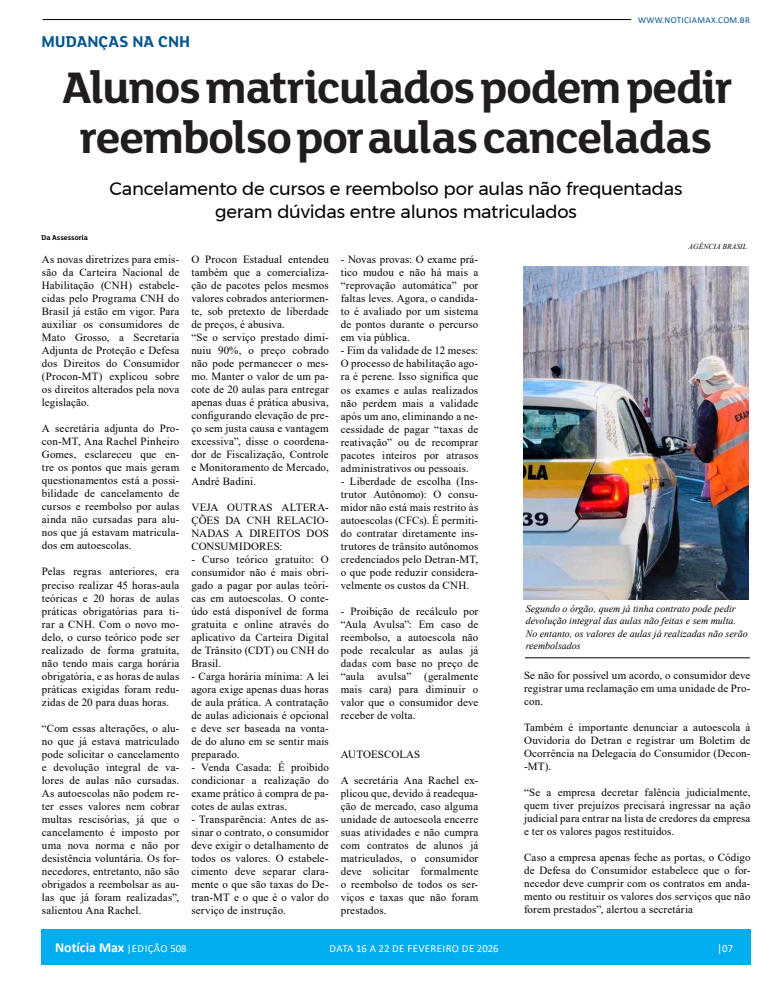
<style>
.page{position:relative;width:780px;height:993px;background:#fff}
.page>*{position:absolute;margin:0;border:0;box-sizing:border-box;transform-origin:0 0}
.t1{font:48px/50px "FS Lola Bold Regular";letter-spacing:-.025em;color:#211d1e;text-align:center}
.t2{font:18px/22.8px "Montserrat";letter-spacing:-.015em;color:#000;text-align:center}
.t3{font:17.1px "FS Lola Bold Regular";color:#02548f}
.t4{font:700 13.9px "Calibri";color:#fff}
.t5{font:11px/13px "Times New Roman";letter-spacing:.01em;color:#000;text-align:justify}
.t6{font:10.8px "Calibri";letter-spacing:.03em;color:#fff}
.t7{font:italic 10px/12px "Times New Roman";color:#000}
.t8{font:9px "Calibri";letter-spacing:.04em;color:#02548f}
.t9{font:italic 7.6px "Times New Roman";color:#000}
.t10{font:7.6px "FS Lola Bold Regular";color:#000}
.s1{font-weight:400;font-size:10.8px}
.s2{font-size:11.2px}
</style>
<div class="page">
<img style="left:523px;top:266px;width:225px;height:333px">
<hr style="left:43px;top:19px;width:588px;height:1px;background:#000">
<div style="left:41px;top:928px;width:709px;height:36px;background:#01adef"></div>
<hr style="left:525px;top:657px;width:224px;height:1px;background:#000">
<p class="t8" style="left:638px;top:14px;width:113px">WWW.NOTICIAMAX.COM.BR</p>
<h3 class="t3" style="left:41px;top:32px;width:150px">MUDANÇAS NA CNH</h3>
<h1 class="t1" style="left:62px;top:63px;width:672px">Alunos matriculados podem pedir reembolso por aulas canceladas</h1>
<h2 class="t2" style="left:109px;top:177px;width:574px">Cancelamento de cursos e reembolso por aulas não frequentadas geram dúvidas entre alunos matriculados</h2>
<p class="t5" style="left:42px;top:252px;width:139px">As novas diretrizes para emis&shy;são da Carteira Nacional de Habilitação (CNH) estabele&shy;cidas pelo Programa CNH do Brasil já estão em vigor. Para auxiliar os consumidores de Mato Grosso, a Secretaria Adjunta de Proteção e Defesa dos Direitos do Consumidor (Procon-MT) explicou sobre os direitos alterados pela nova legislação.</p>
<p class="t5" style="left:42px;top:421px;width:139px">A secretária adjunta do Pro&shy;con-MT, Ana Rachel Pinheiro Gomes, esclareceu que en&shy;tre os pontos que mais geram questionamentos está a possi&shy;bilidade de cancelamento de cursos e reembolso por aulas ainda não cursadas para alu&shy;nos que já estavam matricula&shy;dos em autoescolas.</p>
<p class="t5" style="left:42px;top:564px;width:139px">Pelas regras anteriores, era preciso realizar 45 horas-aula teóricas e 20 horas de aulas práticas obrigatórias para ti&shy;rar a CNH. Com o novo mo&shy;delo, o curso teórico pode ser realizado de forma gratuita, não tendo mais carga horária obrigatória, e as horas de aulas práticas exigidas foram redu&shy;zidas de 20 para duas horas.</p>
<p class="t5" style="left:42px;top:720px;width:139px">“Com essas alterações, o alu&shy;no que já estava matriculado pode solicitar o cancelamento e devolução integral de va&shy;lores de aulas não cursadas.<br>As autoescolas não podem re&shy;ter esses valores nem cobrar multas rescisórias, já que o cancelamento é imposto por uma nova norma e não por desistência voluntária. Os for&shy;necedores, entretanto, não são obrigados a reembolsar as au&shy;las que já foram realizadas”, salientou Ana Rachel.</p>
<p class="t10" style="left:41px;top:233px;width:48px">Da Assessoria</p>
<p class="t9" style="left:688px;top:241px;width:60px">AGÊNCIA BRASIL</p>
<p class="t5" style="left:191px;top:253px;width:139px;text-align:left">O Procon Estadual entendeu também que a comercializa&shy;ção de pacotes pelos mesmos valores cobrados anteriormen&shy;te, sob pretexto de liberdade de preços, é abusiva.<br>“Se o serviço prestado dimi&shy;nuiu 90%, o preço cobrado não pode permanecer o mes&shy;mo. Manter o valor de um pa&shy;cote de 20 aulas para entregar apenas duas é prática abusiva, configurando elevação de pre&shy;ço sem justa causa e vantagem excessiva”, disse o coordena&shy;dor de Fiscalização, Controle e Monitoramento de Mercado,<br>André Badini.</p>
<p class="t5" style="left:191px;top:500px;width:139px">VEJA OUTRAS ALTERA-ÇÕES DA CNH RELACIO-NADAS A DIREITOS DOS CONSUMIDORES:</p>
<p class="t5" style="left:191px;top:552px;width:139px">- Curso teórico gratuito: O consumidor não é mais obri&shy;gado a pagar por aulas teóri&shy;cas em autoescolas. O conte&shy;údo está disponível de forma gratuita e online através do aplicativo da Carteira Digital de Trânsito (CDT) ou CNH do Brasil.</p>
<p class="t5" style="left:191px;top:669px;width:139px">- Carga horária mínima: A lei agora exige apenas duas horas de aula prática. A contratação de aulas adicionais é opcional e deve ser baseada na vonta&shy;de do aluno em se sentir mais preparado.</p>
<p class="t5" style="left:191px;top:760px;width:139px">- Venda Casada: É proibido condicionar a realização do exame prático à compra de pa&shy;cotes de aulas extras.</p>
<p class="t5" style="left:191px;top:812px;width:139px">- Transparência: Antes de as&shy;sinar o contrato, o consumidor deve exigir o detalhamento de todos os valores. O estabele&shy;cimento deve separar clara&shy;mente o que são taxas do De&shy;tran-MT e o que é o valor do serviço de instrução.</p>
<p class="t5" style="left:341px;top:253px;width:139px">- Novas provas: O exame prá&shy;tico mudou e não há mais a “reprovação automática” por faltas leves. Agora, o candida&shy;to é avaliado por um sistema de pontos durante o percurso em via pública.</p>
<p class="t5" style="left:341px;top:344px;width:139px">- Fim da validade de 12 meses:<br>O processo de habilitação ago&shy;ra é perene. Isso significa que os exames e aulas realizados não perdem mais a validade após um ano, eliminando a ne&shy;cessidade de pagar “taxas de reativação” ou de recomprar pacotes inteiros por atrasos administrativos ou pessoais.</p>
<p class="t5" style="left:341px;top:474px;width:139px">- Liberdade de escolha (Ins&shy;trutor Autônomo): O consu&shy;midor não está mais restrito às autoescolas (CFCs). É permiti&shy;do contratar diretamente ins&shy;trutores de trânsito autônomos credenciados pelo Detran-MT, o que pode reduzir considera&shy;velmente os custos da CNH.</p>
<p class="t5" style="left:341px;top:604px;width:139px">- Proibição de recálculo por “Aula Avulsa”: Em caso de reembolso, a autoescola não pode recalcular as aulas já dadas com base no preço de “aula avulsa” (geralmente mais cara) para diminuir o valor que o consumidor deve receber de volta.</p>
<p class="t5" style="left:341px;top:747px;width:81px">AUTOESCOLAS</p>
<p class="t5" style="left:341px;top:773px;width:139px">A secretária Ana Rachel ex&shy;plicou que, devido à readequa&shy;ção de mercado, caso alguma unidade de autoescola encerre suas atividades e não cumpra com contratos de alunos já matriculados, o consumidor deve solicitar formalmente o reembolso de todos os ser&shy;viços e taxas que não foram prestados.</p>
<p class="t7" style="left:525px;top:602px;width:224px">Segundo o órgão, quem já tinha contrato pode pedir devolução integral das aulas não feitas e sem multa.<br>No entanto, os valores de aulas já realizadas não serão reembolsados</p>
<p class="t5" style="left:524px;top:668px;width:228px">Se não for possível um acordo, o consumidor deve registrar uma reclamação em uma unidade de Pro&shy;con.</p>
<p class="t5" style="left:524px;top:720px;width:228px">Também é importante denunciar a autoescola à Ouvidoria do Detran e registrar um Boletim de Ocorrência na Delegacia do Consumidor (Decon--MT).</p>
<p class="t5" style="left:524px;top:785px;width:228px">“Se a empresa decretar falência judicialmente, quem tiver prejuízos precisará ingressar na ação judicial para entrar na lista de credores da empresa e ter os valores pagos restituídos.</p>
<p class="t5" style="left:524px;top:850px;width:228px">Caso a empresa apenas feche as portas, o Código de Defesa do Consumidor estabelece que o for&shy;necedor deve cumprir com os contratos em anda&shy;mento ou restituir os valores dos serviços que não forem prestados”, alertou a secretária</p>
<p class="t4" style="left:55px;top:937px;width:133px">Notícia Max <span class="s1">|EDIÇÃO 508</span></p>
<p class="t6" style="left:329px;top:940px;width:171px">DATA 16 A 22 DE FEVEREIRO DE 2026</p>
<p class="t6" style="left:717px;top:940px;width:18px"><span class="s2">|</span>07</p>
</div>
